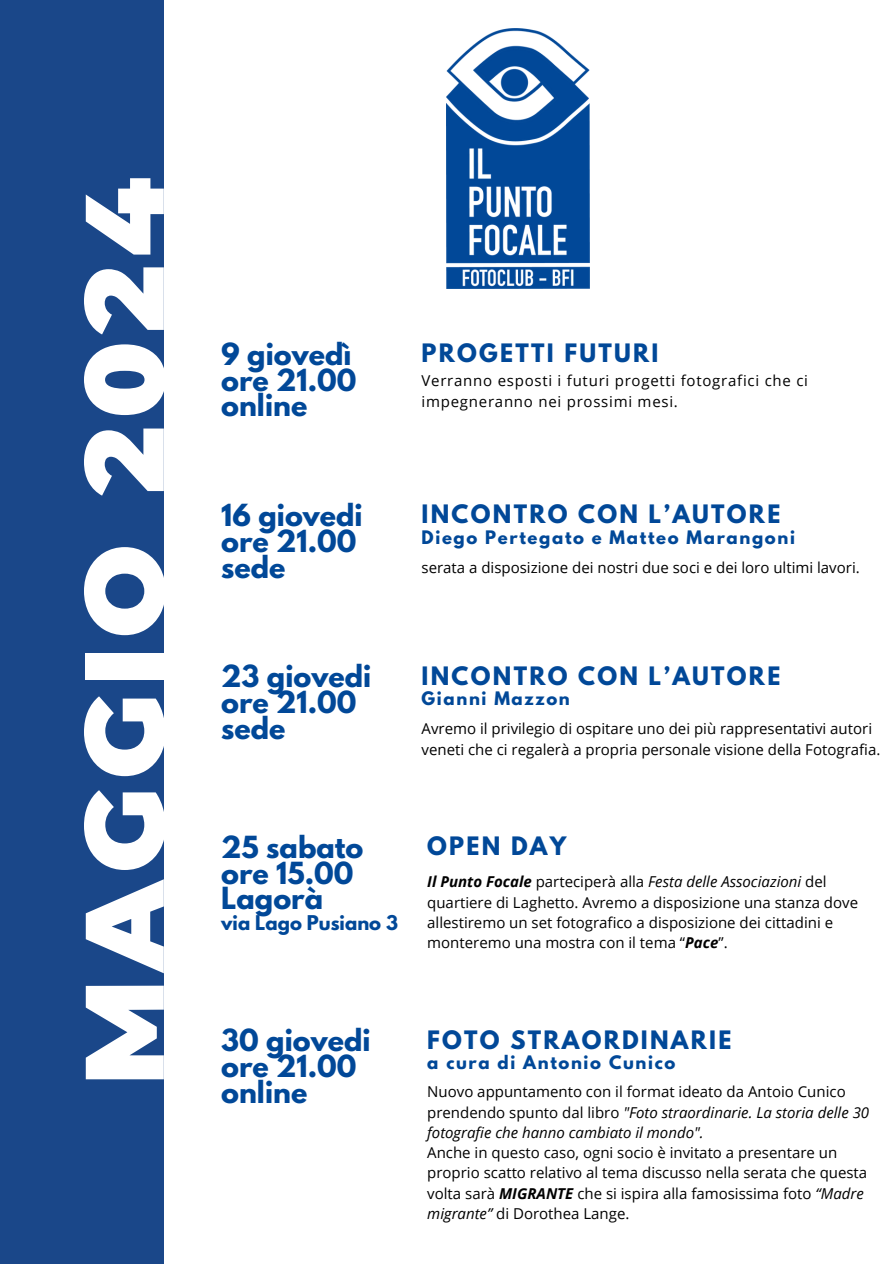
<style>
.page{position:relative;width:894px;height:1264px;background:#fff}
.page>*{position:absolute;margin:0;border:0;box-sizing:border-box;transform-origin:0 0}
.t1{font:900 111.45px "Montserrat";letter-spacing:.075em;color:#fff}
.t2{font:700 27px/25.8px "League Spartan";color:#014898}
.t3{font:700 22.5px "League Spartan";letter-spacing:.1em;color:#014898}
.t4{font:700 18px "League Spartan";color:#014898}
.t5{font:700 16.5px "League Spartan";letter-spacing:.1em;color:#014898}
.t6{font:15px/20.2px "Open Sans";color:#000}
.t7{font:15px/20.2px "Open Sans";letter-spacing:.05em;color:#000}
.s1{font-weight:700;font-style:italic}
.s2{font-style:italic}
</style>
<div class="page">
<div style="left:0;top:0;width:164px;height:1263px;background:#1a4789"></div>
<img style="left:446px;top:28px;width:143px;height:260px">
<p class="t1" style="left:56px;top:1085px;width:909px;rotate:-90deg">MAGGIO 2024</p>
<h3 class="t2" style="left:221px;top:344px;width:137px">9 giovedì ore 21.00 online</h3>
<h4 class="t3" style="left:421px;top:341px;width:238px">PROGETTI FUTURI</h4>
<p class="t7" style="left:421px;top:370px;width:388px">Verranno esposti i futuri progetti fotografici che ci impegneranno nei prossimi mesi.</p>
<h3 class="t2" style="left:221px;top:505px;width:143px">16 giovedi</h3>
<h2 class="t3" style="left:421px;top:503px;width:360px">INCONTRO CON L’AUTORE</h2>
<h3 class="t2" style="left:221px;top:531px;width:137px">ore 21.00 sede</h3>
<h2 class="t5" style="left:421px;top:528px;width:375px">Diego Pertegato e Matteo Marangoni</h2>
<p class="t6" style="left:421px;top:557px;width:439px">serata a disposizione dei nostri due soci e dei loro ultimi lavori.</p>
<h3 class="t2" style="left:221px;top:667px;width:151px">23 giovedi</h3>
<h2 class="t3" style="left:421px;top:664px;width:360px">INCONTRO CON L’AUTORE</h2>
<h3 class="t2" style="left:221px;top:693px;width:137px">ore 21.00 sede</h3>
<p class="t5" style="left:421px;top:690px;width:150px">Gianni Mazzon</p>
<h4 class="t6" style="left:421px;top:718px;width:460px">Avremo il privilegio di ospitare uno dei più rappresentativi autori veneti che ci regalerà a propria personale visione della Fotografia.</h4>
<p class="t2" style="left:221px;top:837px;width:144px">25 sabato</p>
<h4 class="t3" style="left:427px;top:834px;width:141px">OPEN DAY</h4>
<p class="t2" style="left:221px;top:863px;width:134px">ore 15.00<br>Lagorà</p>
<p class="t4" style="left:221px;top:913px;width:178px">via Lago Pusiano 3</p>
<p class="t6" style="left:427px;top:871px;width:432px"><span class="s1">Il Punto Focale</span> parteciperà alla <span class="s2">Festa delle Associazioni</span> del quartiere di Laghetto. Avremo a disposizione una stanza dove allestiremo un set fotografico a disposizione dei cittadini e monteremo una mostra con il tema “<span class="s1">Pace</span>”.</p>
<h3 class="t2" style="left:221px;top:1031px;width:151px">30 giovedi</h3>
<h4 class="t3" style="left:427px;top:1028px;width:305px">FOTO STRAORDINARIE</h4>
<h3 class="t2" style="left:221px;top:1056px;width:137px">ore 21.00 online</h3>
<h3 class="t5" style="left:427px;top:1054px;width:249px">a cura di Antonio Cunico</h3>
<p class="t6" style="left:427px;top:1081px;width:443px">Nuovo appuntamento con il format ideato da Antoio Cunico prendendo spunto dal libro <span class="s2">"Foto straordinarie. La storia delle 30 fotografie che hanno cambiato il mondo".</span></p>
<h2 class="t6" style="left:427px;top:1142px;width:441px">Anche in questo caso, ogni socio è invitato a presentare un proprio scatto relativo al tema discusso nella serata che questa volta sarà <span class="s1">MIGRANTE</span> che si ispira alla famosissima foto <span class="s2">“Madre migrante”</span> di Dorothea Lange.</h2>
</div>
